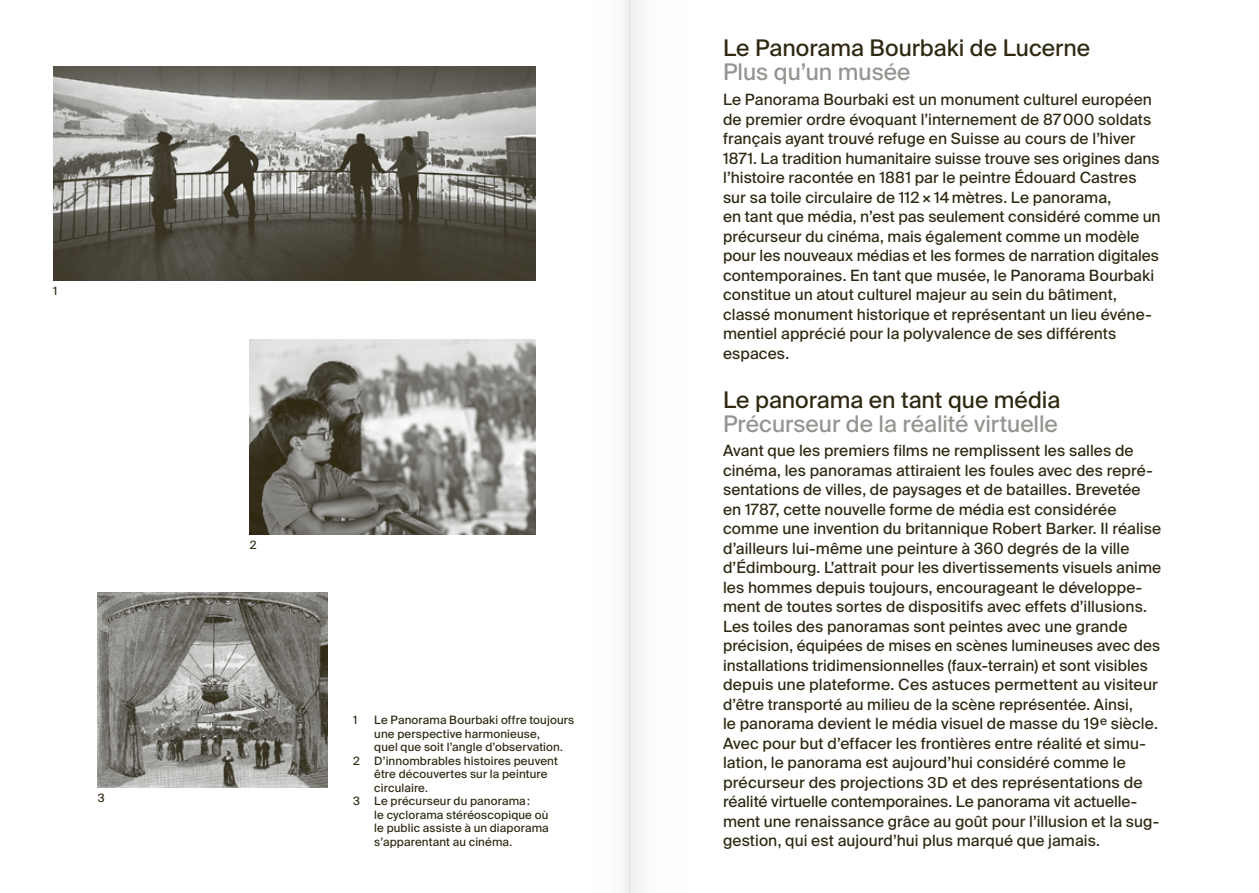
<style>
.page{position:relative;width:1259px;height:893px;background:#fff}
.page>*{position:absolute;margin:0;border:0;box-sizing:border-box;transform-origin:0 0}
.t1{font:22.8px "Suisse Intl";color:#2f2912}
.t2{font:22.8px "Suisse Intl";color:#959490}
.t3{font:15.6px/19.5px "Suisse Intl";letter-spacing:.005em;color:#2f2912}
.t4{font:11.55px/13.5px "Suisse Intl";letter-spacing:.015em;color:#2f2912}
.s1{font-size:15px}
</style>
<div class="page">
<img style="left:98px;top:593px;width:230px;height:195px">
<img style="left:53px;top:66px;width:483px;height:215px">
<img style="left:250px;top:339px;width:286px;height:195px">
<p class="t4" style="left:53px;top:284px;width:6px">1</p>
<p class="t4" style="left:98px;top:791px;width:8px">3</p>
<p class="t4" style="left:250px;top:538px;width:8px">2</p>
<p class="t4" style="left:353px;top:713px;width:6px">1</p>
<p class="t4" style="left:374px;top:713px;width:201px">Le Panorama Bourbaki offre toujours une perspective harmonieuse,<br>quel que soit l’angle d’observation.</p>
<p class="t4" style="left:353px;top:754px;width:8px">2</p>
<p class="t4" style="left:374px;top:754px;width:185px">D’innombrables histoires peuvent</p>
<p class="t4" style="left:374px;top:767px;width:175px">être découvertes sur la peinture</p>
<p class="t4" style="left:374px;top:781px;width:55px">circulaire.</p>
<p class="t4" style="left:353px;top:794px;width:179px">3 Le précurseur du panorama:</p>
<p class="t4" style="left:374px;top:808px;width:176px">le cyclorama stéréoscopique où</p>
<p class="t4" style="left:374px;top:821px;width:176px">le public assiste à un diaporama</p>
<p class="t4" style="left:374px;top:835px;width:139px">s’apparentant au cinéma.</p>
<h1 class="t1" style="left:723px;top:35px;width:368px">Le Panorama Bourbaki de Lucerne</h1>
<h1 class="t2" style="left:723px;top:59px;width:189px">Plus qu’un musée</h1>
<p class="t3" style="left:723px;top:90px;width:439px">Le Panorama Bourbaki est un monument culturel européen de premier ordre évoquant l’internement de 87000 soldats français ayant trouvé refuge en Suisse au cours de l’hiver 1871. La tradition humanitaire suisse trouve ses origines dans l’histoire racontée en 1881 par le peintre Édouard Castres sur sa toile circulaire de 112×14mètres. Le panorama,<br>en tant que média, n’est pas seulement considéré comme un précurseur du cinéma, mais également comme un modèle pour les nouveaux médias et les formes de narration digitales contemporaines. En tant que musée, le Panorama Bourbaki constitue un atout culturel majeur au sein du bâtiment, classé monument historique et représentant un lieu événe&shy;mentiel apprécié pour la polyvalence de ses différents espaces.</p>
<h1 class="t1" style="left:723px;top:387px;width:339px">Le panorama en tant que média</h1>
<h1 class="t2" style="left:723px;top:411px;width:336px">Précurseur de la réalité virtuelle</h1>
<p class="t3" style="left:723px;top:441px;width:439px">Avant que les premiers films ne remplissent les salles de cinéma, les panoramas attiraient les foules avec des repré&shy;sentations de villes, de paysages et de batailles. Brevetée en 1787, cette nouvelle forme de média est considérée comme une invention du britannique Robert Barker. Il réalise d’ailleurs lui-même une peinture à 360 degrés de la ville d’Édimbourg. L’attrait pour les divertissements visuels anime les hommes depuis toujours, encourageant le développe&shy;ment de toutes sortes de dispositifs avec effets d’illusions.<br>Les toiles des panoramas sont peintes avec une grande précision, équipées de mises en scènes lumineuses avec des installations tridimensionnelles (faux-terrain) et sont visibles depuis une plateforme. Ces astuces permettent au visiteur d’être transporté au milieu de la scène représentée. Ainsi,<br>le panorama devient le média visuel de masse du 19<sup>e</sup> siècle.<br>Avec pour but d’effacer les frontières entre réalité et simu&shy;lation, le panorama est aujourd’hui considéré comme le précurseur des projections <span class="s1">3D</span> et des représentations de réalité virtuelle contemporaines. Le panorama vit actuelle&shy;ment une renaissance grâce au goût pour l’illusion et la sug&shy;gestion, qui est aujourd’hui plus marqué que jamais.</p>
</div>
